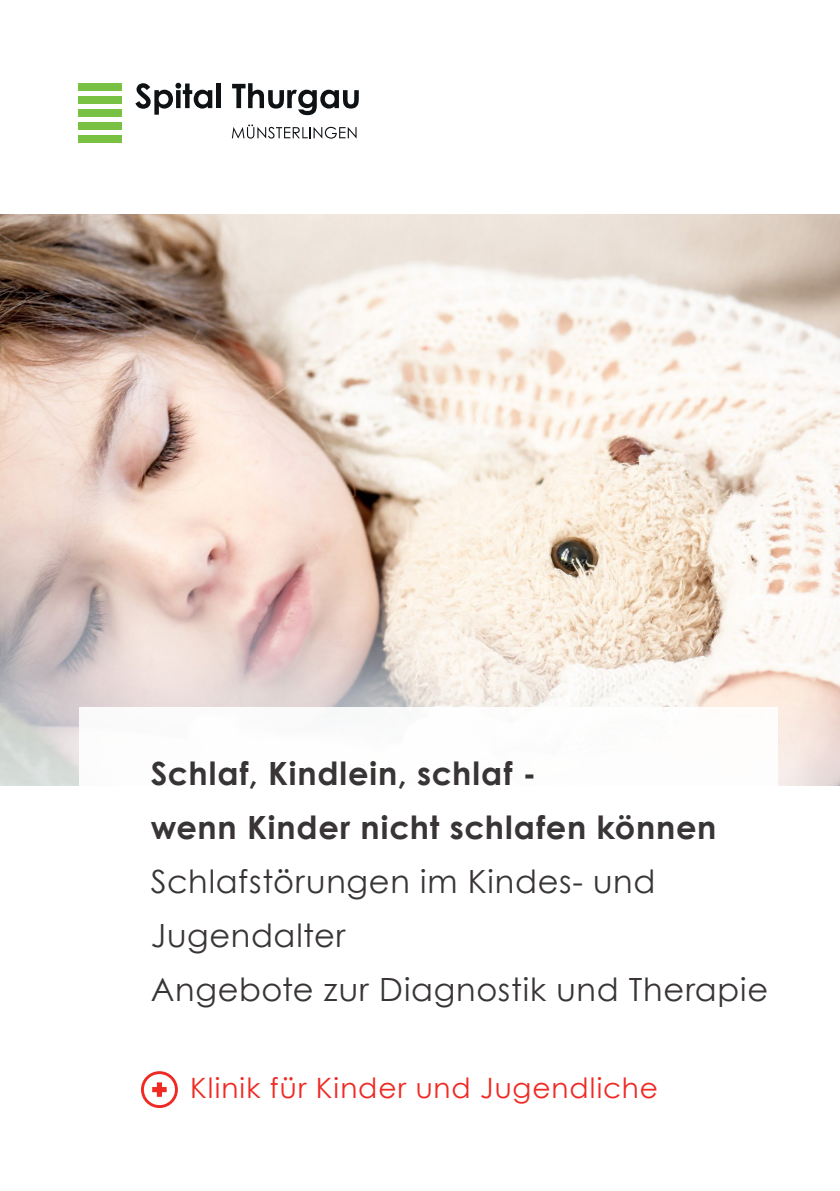
<style>
.page{position:relative;width:840px;height:1191px;background:#fff}
.page>*{position:absolute;margin:0;border:0;box-sizing:border-box;transform-origin:0 0}
.t1{font:32px/54px "Century Gothic";letter-spacing:.02em;color:#231f20}
.t2{font:700 32px/54px "Century Gothic";letter-spacing:.025em;color:#231f20}
.Bereichsbezeichnung{font:28px "Century Gothic";letter-spacing:.035em;color:#ee2a23}
</style>
<div class="page">
<div style="left:79px;top:83px;width:43px;height:7px;background:#79c142"></div>
<div style="left:79px;top:135px;width:43px;height:7px;background:#79c142"></div>
<div style="left:79px;top:96px;width:43px;height:7px;background:#79c142"></div>
<div style="left:79px;top:109px;width:43px;height:8px;background:#79c142"></div>
<div style="left:79px;top:122px;width:43px;height:8px;background:#79c142"></div>
<svg style="left:135px;top:83px;width:77px;height:32px"></svg>
<hr style="left:216px;top:83px;width:4px;height:25px;background:#0e1214">
<svg style="left:232px;top:83px;width:126px;height:32px"></svg>
<svg style="left:232px;top:124px;width:124px;height:15px"></svg>
<svg style="left:141px;top:1071px;width:37px;height:37px"></svg>
<img style="left:0;top:214px;width:839px;height:571px">
<div style="left:79px;top:706px;width:698px;height:329px;background:#fff"></div>
<p class="t2" style="left:151px;top:745px;width:567px">Schlaf, Kindlein, schlaf -<br>wenn Kinder nicht schlafen können</p>
<p class="t1" style="left:151px;top:854px;width:618px">Schlafstörungen im Kindes- und<br>Jugendalter<br>Angebote zur Diagnostik und Therapie</p>
<p class="Bereichsbezeichnung" style="left:190px;top:1068px;width:469px">Klinik für Kinder und Jugendliche</p>
</div>
